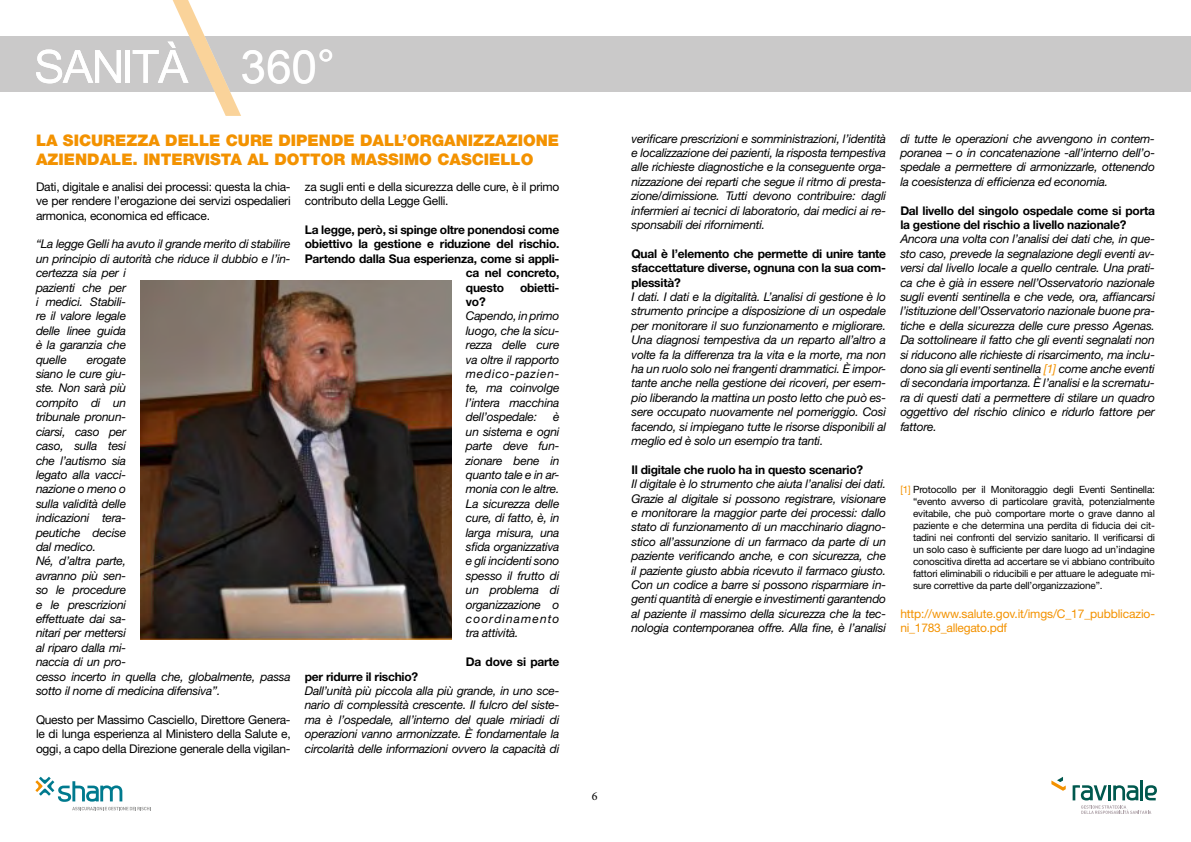
<style>
.page{position:relative;width:1191px;height:842px;background:#fff}
.page>*{position:absolute;margin:0;border:0;box-sizing:border-box;transform-origin:0 0}
.t1{font:45.8px "Arial Unicode MS";color:#fff}
.t2{font:900 16px/19.2px "Helvetica Neue";color:#f39200}
.t3{font:italic 12px/14.4px "Helvetica Neue";letter-spacing:-.02em;color:#000;text-align:justify}
.t4{font:700 12px/14.4px "Helvetica Neue";letter-spacing:-.02em;color:#000;text-align:justify}
.t5{font:12px/14.4px "Helvetica Neue";letter-spacing:-.02em;color:#000;text-align:justify}
.t6{font:12px/14.4px "Helvetica Neue";letter-spacing:-.01em;color:#f39200}
.t7{font:12px "Minion Pro";color:#000}
.t8{font:10px/12px "Helvetica Neue";letter-spacing:-.02em;color:#000;text-align:justify}
.s1{color:#f39200}
</style>
<div class="page">
<div style="left:0;top:36px;width:1191px;height:56px;background:#cac9c9"></div>
<svg style="left:36px;top:49px;width:85px;height:34px"></svg>
<hr style="left:125px;top:50px;width:4px;height:33px;background:#fff">
<svg style="left:133px;top:0;width:108px;height:116px"></svg>
<svg style="left:35px;top:777px;width:116px;height:33px"></svg>
<hr style="left:1140px;top:780px;width:3px;height:20px;background:#00584e">
<svg style="left:1072px;top:785px;width:85px;height:29px"></svg>
<svg style="left:1051px;top:777px;width:14px;height:14px"></svg>
<img style="left:140px;top:281px;width:312px;height:358px">
<h1 class="t1" style="left:240px;top:33px;width:96px">360°</h1>
<h2 class="t2" style="left:36px;top:130px;width:525px">LA SICUREZZA DELLE CURE DIPENDE DALL’ORGANIZZAZIONE<br>AZIENDALE. INTERVISTA AL DOTTOR MASSIMO CASCIELLO</h2>
<p class="t5" style="left:36px;top:179px;width:256px">Dati, digitale e analisi dei processi: questa la chia&shy;ve per rendere l’erogazione dei servizi ospedalieri armonica, economica ed efficace.</p>
<p class="t3" style="left:36px;top:237px;width:256px;text-align:left">“La legge Gelli ha avuto il grande merito di stabilire un principio di autorità che riduce il dubbio e l’in&shy;certezza sia per i<br>pazienti che per<br>i medici. Stabili-<br>re il valore legale<br>delle linee guida<br>è la garanzia che<br>quelle</p>
<p class="t3" style="left:36px;top:352px;width:256px;text-align:left;text-indent:51px">erogate<br>siano le cure giu-<br>ste. Non sarà più<br>compito di un<br>tribunale pronun-<br>ciarsi, caso per<br>caso, sulla tesi<br>che l’autismo sia<br>legato alla vacci-<br>nazione o meno o<br>sulla validità delle<br>indicazioni tera-<br>peutiche decise<br>dal medico.<br>Né, d’altra parte,<br>avranno più sen-<br>so le procedure<br>e le prescrizioni<br>effettuate dai sa-<br>nitari per mettersi<br>al riparo dalla mi-<br>naccia di un pro-<br>cesso incerto in quella che, globalmente, passa sotto il nome di medicina difensiva”.</p>
<p class="t5" style="left:36px;top:712px;width:256px">Questo per Massimo Casciello, Direttore Genera&shy;le di lunga esperienza al Ministero della Salute e, oggi, a capo della Direzione generale della vigilan-</p>
<p class="t5" style="left:305px;top:179px;width:256px">za sugli enti e della sicurezza delle cure, è il primo contributo della Legge Gelli.</p>
<p class="t4" style="left:305px;top:222px;width:256px">La legge, però, si spinge oltre ponendosi come</p>
<p class="t4" style="left:305px;top:237px;width:256px">obiettivo la gestione e riduzione del rischio.</p>
<p class="t4" style="left:305px;top:251px;width:256px">Partendo dalla Sua esperienza, come si appli-</p>
<p class="t4" style="left:466px;top:266px;width:95px">ca nel concreto,</p>
<p class="t4" style="left:466px;top:280px;width:40px">questo</p>
<p class="t4" style="left:520px;top:280px;width:41px">obietti-</p>
<p class="t4" style="left:466px;top:294px;width:21px">vo?</p>
<p class="t3" style="left:466px;top:309px;width:95px">Capendo, in primo luogo, che la sicu&shy;rezza delle cure va oltre il rapporto medico-pazien&shy;te, ma coinvolge l’intera macchina dell’ospedale:</p>
<p class="t3" style="left:466px;top:410px;width:95px;text-indent:87px">è un sistema e ogni parte deve fun&shy;zionare bene in quanto tale e in ar&shy;monia con le altre.<br>La sicurezza delle cure, di fatto, è, in larga misura, una sfida organizzativa e gli incidenti sono spesso il frutto di un problema di organizzazione o coordinamento tra attività.</p>
<p class="t4" style="left:466px;top:654px;width:95px">Da dove si parte</p>
<p class="t4" style="left:305px;top:669px;width:115px">per ridurre il rischio?</p>
<p class="t3" style="left:305px;top:683px;width:256px">Dall’unità più piccola alla più grande, in uno sce&shy;nario di complessità crescente. Il fulcro del siste&shy;ma è l’ospedale, all’interno del quale miriadi di operazioni vanno armonizzate. È fondamentale la circolarità delle informazioni ovvero la capacità di</p>
<p class="t7" style="left:592px;top:788px;width:7px">6</p>
<p class="t3" style="left:631px;top:131px;width:256px">verificare prescrizioni e somministrazioni, l’identità e localizzazione dei pazienti, la risposta tempestiva alle richieste diagnostiche e la conseguente orga&shy;nizzazione dei reparti che segue il ritmo di presta&shy;zione/dimissione. Tutti devono contribuire: dagli infermieri ai tecnici di laboratorio, dai medici ai re&shy;sponsabili dei rifornimenti.</p>
<p class="t4" style="left:631px;top:246px;width:256px">Qual è l’elemento che permette di unire tante sfaccettature diverse, ognuna con la sua com&shy;plessità?</p>
<p class="t3" style="left:631px;top:289px;width:256px">I dati. I dati e la digitalità. L’analisi di gestione è lo strumento principe a disposizione di un ospedale per monitorare il suo funzionamento e migliorare.<br>Una diagnosi tempestiva da un reparto all’altro a volte fa la differenza tra la vita e la morte, ma non ha un ruolo solo nei frangenti drammatici. È impor&shy;tante anche nella gestione dei ricoveri, per esem&shy;pio liberando la mattina un posto letto che può es&shy;sere occupato nuovamente nel pomeriggio. Così facendo, si impiegano tutte le risorse disponibili al meglio ed è solo un esempio tra tanti.</p>
<p class="t4" style="left:631px;top:462px;width:233px">Il digitale che ruolo ha in questo scenario?</p>
<p class="t3" style="left:631px;top:477px;width:256px">Il digitale è lo strumento che aiuta l’analisi dei dati.<br>Grazie al digitale si possono registrare, visionare e monitorare la maggior parte dei processi: dallo stato di funzionamento di un macchinario diagno&shy;stico all’assunzione di un farmaco da parte di un paziente verificando anche, e con sicurezza, che il paziente giusto abbia ricevuto il farmaco giusto.<br>Con un codice a barre si possono risparmiare in&shy;genti quantità di energie e investimenti garantendo al paziente il massimo della sicurezza che la tec&shy;nologia contemporanea offre. Alla fine, è l’analisi</p>
<p class="t3" style="left:900px;top:131px;width:256px">di tutte le operazioni che avvengono in contem&shy;poranea – o in concatenazione -all’interno dell’o&shy;spedale a permettere di armonizzarle, ottenendo la coesistenza di efficienza ed economia.</p>
<p class="t4" style="left:900px;top:203px;width:256px">Dal livello del singolo ospedale come si porta la gestione del rischio a livello nazionale?</p>
<p class="t3" style="left:900px;top:232px;width:256px">Ancora una volta con l’analisi dei dati che, in que&shy;sto caso, prevede la segnalazione degli eventi av&shy;versi dal livello locale a quello centrale. Una prati&shy;ca che è già in essere nell’Osservatorio nazionale sugli eventi sentinella e che vede, ora, affiancarsi l’istituzione dell’Osservatorio nazionale buone pra&shy;tiche e della sicurezza delle cure presso Agenas.<br>Da sottolineare il fatto che gli eventi segnalati non si riducono alle richieste di risarcimento, ma inclu&shy;dono sia gli eventi sentinella <span class="s1">[1]</span> come anche eventi di secondaria importanza. È l’analisi e la scrematu&shy;ra di questi dati a permettere di stilare un quadro oggettivo del rischio clinico e ridurlo fattore per fattore.</p>
<p class="t8" style="left:913px;top:483px;width:243px;text-indent:-13px"><span class="s1">[1]</span> Protocollo per il Monitoraggio degli Eventi Sentinella: “evento avverso di particolare gravità, potenzialmente evitabile, che può comportare morte o grave danno al paziente e che determina una perdita di fiducia dei cit&shy;tadini nei confronti del servizio sanitario. Il verificarsi di un solo caso è sufficiente per dare luogo ad un’indagine conoscitiva diretta ad accertare se vi abbiano contribuito fattori eliminabili o riducibili e per attuare le adeguate mi&shy;sure correttive da parte dell’organizzazione”.</p>
<p class="t6" style="left:900px;top:606px;width:256px">http://www.salute.gov.it/imgs/C_17_pubblicazio&shy;ni_1783_allegato.pdf</p>
</div>
